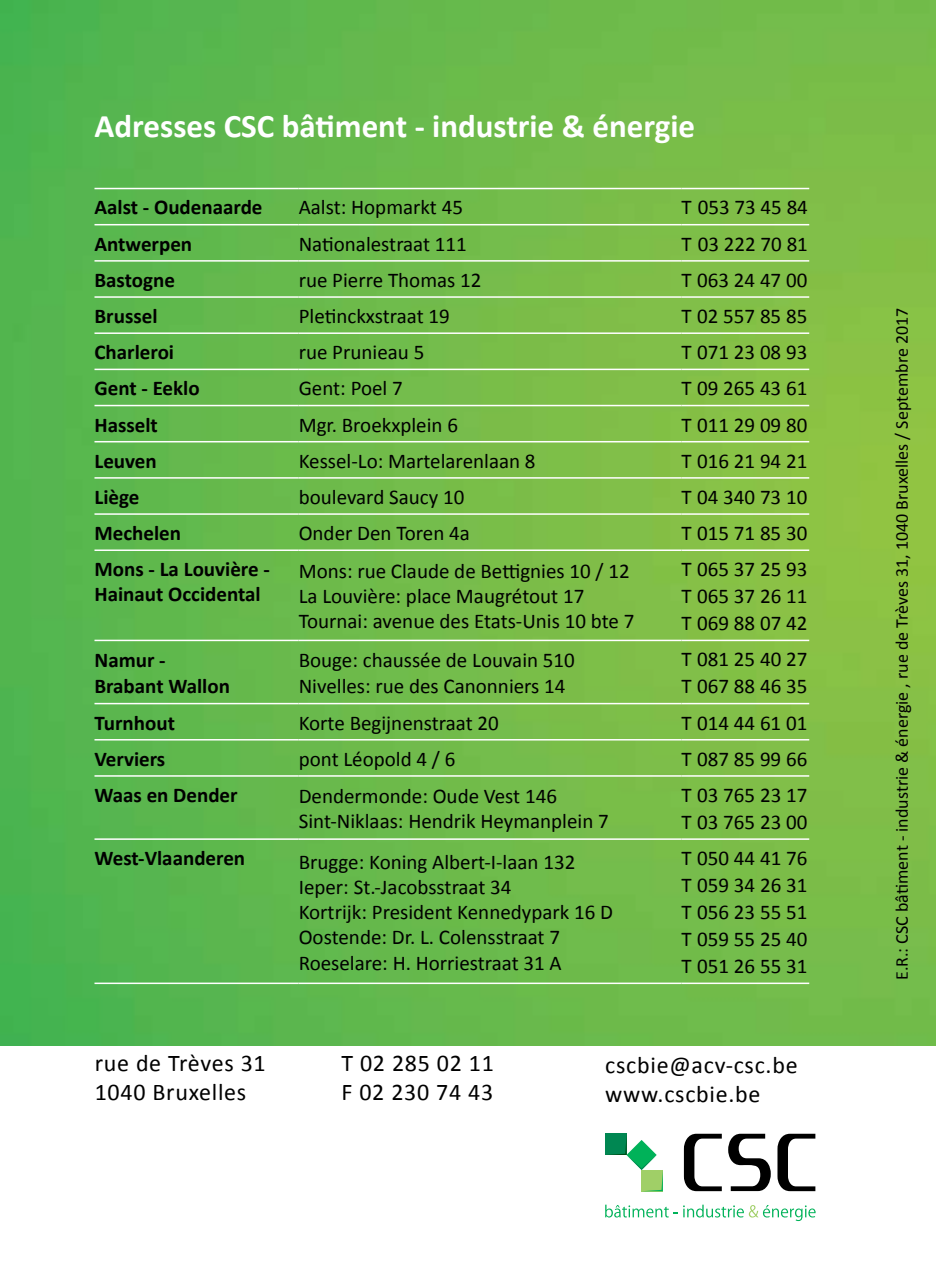
<style>
.page{position:relative;width:936px;height:1276px;background:#fff}
.page>*{position:absolute;margin:0;border:0;box-sizing:border-box;transform-origin:0 0}
.t1{font:700 33px "Calibri";color:#fff}
.t2{font:24px/28.8px "Calibri";letter-spacing:.03em;color:#000}
.t3{font:21px/25.2px "Calibri";color:#000}
.t4{font:700 21px/25.2px "Calibri";color:#000}
.t5{font:18px "Calibri";color:#000}
</style>
<div class="page">
<img style="left:0;top:0;width:935px;height:1045px">
<hr style="left:94px;top:188px;width:205px;height:1px;background:#fff">
<hr style="left:299px;top:188px;width:382px;height:1px;background:#fff">
<hr style="left:681px;top:188px;width:128px;height:1px;background:#fff">
<hr style="left:94px;top:224px;width:205px;height:1px;background:#fff">
<hr style="left:299px;top:224px;width:382px;height:1px;background:#fff">
<hr style="left:681px;top:224px;width:128px;height:1px;background:#fff">
<hr style="left:94px;top:260px;width:205px;height:2px;background:#fff">
<hr style="left:299px;top:260px;width:382px;height:2px;background:#fff">
<hr style="left:681px;top:260px;width:128px;height:2px;background:#fff">
<hr style="left:94px;top:296px;width:205px;height:2px;background:#fff">
<hr style="left:299px;top:296px;width:382px;height:2px;background:#fff">
<hr style="left:681px;top:296px;width:128px;height:2px;background:#fff">
<hr style="left:94px;top:332px;width:205px;height:2px;background:#fff">
<hr style="left:299px;top:332px;width:382px;height:2px;background:#fff">
<hr style="left:681px;top:332px;width:128px;height:2px;background:#fff">
<hr style="left:94px;top:369px;width:205px;height:1px;background:#fff">
<hr style="left:299px;top:369px;width:382px;height:1px;background:#fff">
<hr style="left:681px;top:369px;width:128px;height:1px;background:#fff">
<hr style="left:94px;top:405px;width:205px;height:1px;background:#fff">
<hr style="left:299px;top:405px;width:382px;height:1px;background:#fff">
<hr style="left:681px;top:405px;width:128px;height:1px;background:#fff">
<hr style="left:94px;top:441px;width:205px;height:1px;background:#fff">
<hr style="left:299px;top:441px;width:382px;height:1px;background:#fff">
<hr style="left:681px;top:441px;width:128px;height:1px;background:#fff">
<hr style="left:94px;top:477px;width:205px;height:1px;background:#fff">
<hr style="left:299px;top:477px;width:382px;height:1px;background:#fff">
<hr style="left:681px;top:477px;width:128px;height:1px;background:#fff">
<hr style="left:94px;top:513px;width:205px;height:2px;background:#fff">
<hr style="left:299px;top:513px;width:382px;height:2px;background:#fff">
<hr style="left:681px;top:513px;width:128px;height:2px;background:#fff">
<hr style="left:94px;top:549px;width:205px;height:2px;background:#fff">
<hr style="left:299px;top:549px;width:382px;height:2px;background:#fff">
<hr style="left:681px;top:549px;width:128px;height:2px;background:#fff">
<hr style="left:94px;top:639px;width:205px;height:2px;background:#fff">
<hr style="left:299px;top:639px;width:382px;height:2px;background:#fff">
<hr style="left:681px;top:639px;width:128px;height:2px;background:#fff">
<hr style="left:94px;top:703px;width:205px;height:1px;background:#fff">
<hr style="left:299px;top:703px;width:382px;height:1px;background:#fff">
<hr style="left:681px;top:703px;width:128px;height:1px;background:#fff">
<hr style="left:94px;top:739px;width:205px;height:1px;background:#fff">
<hr style="left:299px;top:739px;width:382px;height:1px;background:#fff">
<hr style="left:681px;top:739px;width:128px;height:1px;background:#fff">
<hr style="left:94px;top:775px;width:205px;height:1px;background:#fff">
<hr style="left:299px;top:775px;width:382px;height:1px;background:#fff">
<hr style="left:681px;top:775px;width:128px;height:1px;background:#fff">
<hr style="left:94px;top:838px;width:205px;height:2px;background:#fff">
<hr style="left:299px;top:838px;width:382px;height:2px;background:#fff">
<hr style="left:681px;top:838px;width:128px;height:2px;background:#fff">
<hr style="left:94px;top:982px;width:205px;height:2px;background:#fff">
<hr style="left:299px;top:982px;width:382px;height:2px;background:#fff">
<hr style="left:681px;top:982px;width:128px;height:2px;background:#fff">
<svg style="left:605px;top:1204px;width:72px;height:13px"></svg>
<svg style="left:683px;top:1204px;width:132px;height:17px"></svg>
<svg style="left:683px;top:1133px;width:38px;height:58px"></svg>
<svg style="left:728px;top:1133px;width:42px;height:58px"></svg>
<svg style="left:777px;top:1133px;width:38px;height:58px"></svg>
<svg style="left:605px;top:1133px;width:57px;height:58px"></svg>
<h1 class="t1" style="left:94px;top:105px;width:602px">Adresses CSC bâtiment - industrie &amp; énergie</h1>
<p class="t4" style="left:94px;top:195px;width:169px">Aalst - Oudenaarde</p>
<p class="t3" style="left:299px;top:195px;width:166px">Aalst: Hopmarkt 45</p>
<p class="t3" style="left:681px;top:195px;width:128px">T 053 73 45 84</p>
<p class="t4" style="left:94px;top:231px;width:99px">Antwerpen</p>
<p class="t3" style="left:299px;top:231px;width:170px">Nationalestraat 111</p>
<p class="t3" style="left:681px;top:231px;width:128px">T 03 222 70 81</p>
<p class="t4" style="left:94px;top:267px;width:82px">Bastogne</p>
<p class="t3" style="left:299px;top:267px;width:184px">rue Pierre Thomas 12</p>
<p class="t3" style="left:681px;top:267px;width:127px">T 063 24 47 00</p>
<p class="t4" style="left:94px;top:303px;width:64px">Brussel</p>
<p class="t3" style="left:299px;top:303px;width:153px">Pletinckxstraat 19</p>
<p class="t3" style="left:681px;top:303px;width:127px">T 02 557 85 85</p>
<p class="t4" style="left:94px;top:339px;width:81px">Charleroi</p>
<p class="t3" style="left:299px;top:340px;width:127px">rue Prunieau 5</p>
<p class="t3" style="left:681px;top:340px;width:127px">T 071 23 08 93</p>
<p class="t4" style="left:94px;top:376px;width:107px">Gent - Eeklo</p>
<p class="t3" style="left:299px;top:376px;width:106px">Gent: Poel 7</p>
<p class="t3" style="left:681px;top:376px;width:127px">T 09 265 43 61</p>
<p class="t4" style="left:94px;top:412px;width:65px">Hasselt</p>
<p class="t3" style="left:299px;top:412px;width:161px">Mgr. Broekxplein 6</p>
<p class="t3" style="left:681px;top:412px;width:127px">T 011 29 09 80</p>
<p class="t4" style="left:94px;top:448px;width:64px">Leuven</p>
<p class="t3" style="left:299px;top:448px;width:238px">Kessel-Lo: Martelarenlaan 8</p>
<p class="t3" style="left:681px;top:448px;width:127px">T 016 21 94 21</p>
<p class="t4" style="left:94px;top:484px;width:46px">Liège</p>
<p class="t3" style="left:299px;top:484px;width:167px">boulevard Saucy 10</p>
<p class="t3" style="left:681px;top:484px;width:127px">T 04 340 73 10</p>
<p class="t4" style="left:94px;top:520px;width:88px">Mechelen</p>
<p class="t3" style="left:299px;top:520px;width:173px">Onder Den Toren 4a</p>
<p class="t3" style="left:681px;top:520px;width:127px">T 015 71 85 30</p>
<p class="t4" style="left:94px;top:556px;width:177px">Mons - La Louvière -<br>Hainaut Occidental</p>
<p class="t3" style="left:299px;top:558px;width:337px">Mons: rue Claude de Bettignies 10 / 12<br>La Louvière: place Maugrétout 17<br>Tournai: avenue des Etats-Unis 10 bte 7</p>
<p class="t3" style="left:681px;top:556px;width:127px;line-height:27px;text-align:justify">T 065 37 25 93<br>T 065 37 26 11<br>T 069 88 07 42</p>
<p class="t4" style="left:94px;top:648px;width:137px">Namur -<br>Brabant Wallon</p>
<p class="t3" style="left:299px;top:648px;width:278px">Bouge: chaussée de Louvain 510<br>Nivelles: rue des Canonniers 14</p>
<p class="t3" style="left:681px;top:646px;width:127px;line-height:27px">T 081 25 40 27<br>T 067 88 46 35</p>
<p class="t4" style="left:94px;top:710px;width:82px">Turnhout</p>
<p class="t3" style="left:299px;top:710px;width:201px">Korte Begijnenstraat 20</p>
<p class="t3" style="left:681px;top:710px;width:127px">T 014 44 61 01</p>
<p class="t4" style="left:94px;top:746px;width:72px">Verviers</p>
<p class="t3" style="left:299px;top:746px;width:158px">pont Léopold 4 / 6</p>
<p class="t3" style="left:681px;top:746px;width:127px">T 087 85 99 66</p>
<p class="t4" style="left:94px;top:782px;width:145px">Waas en Dender</p>
<p class="t3" style="left:299px;top:783px;width:311px">Dendermonde: Oude Vest 146<br>Sint-Niklaas: Hendrik Heymanplein 7</p>
<p class="t3" style="left:681px;top:781px;width:127px;line-height:27px">T 03 765 23 17<br>T 03 765 23 00</p>
<p class="t4" style="left:94px;top:845px;width:152px">West-Vlaanderen</p>
<p class="t3" style="left:299px;top:849px;width:316px">Brugge: Koning Albert-I-laan 132<br>Ieper: St.-Jacobsstraat 34<br>Kortrijk: President Kennedypark 16 D<br>Oostende: Dr. L. Colensstraat 7<br>Roeselare: H. Horriestraat 31 A</p>
<p class="t3" style="left:681px;top:844px;width:127px;line-height:27px;text-align:justify">T 050 44 41 76<br>T 059 34 26 31<br>T 056 23 55 51<br>T 059 55 25 40<br>T 051 26 55 31</p>
<p class="t2" style="left:95px;top:1048px;width:172px">rue de Trèves 31<br>1040 Bruxelles</p>
<p class="t2" style="left:341px;top:1048px;width:154px">T 02 285 02 11<br>F 02 230 74 43</p>
<p class="t2" style="left:605px;top:1050px;width:194px">cscbie@acv-csc.be www.cscbie.be</p>
<p class="t5" style="left:890px;top:980px;width:674px;rotate:-90deg">E.R.: CSC bâtiment - industrie &amp; énergie , rue de Trèves 31, 1040 Bruxelles / Septembre 2017</p>
</div>
